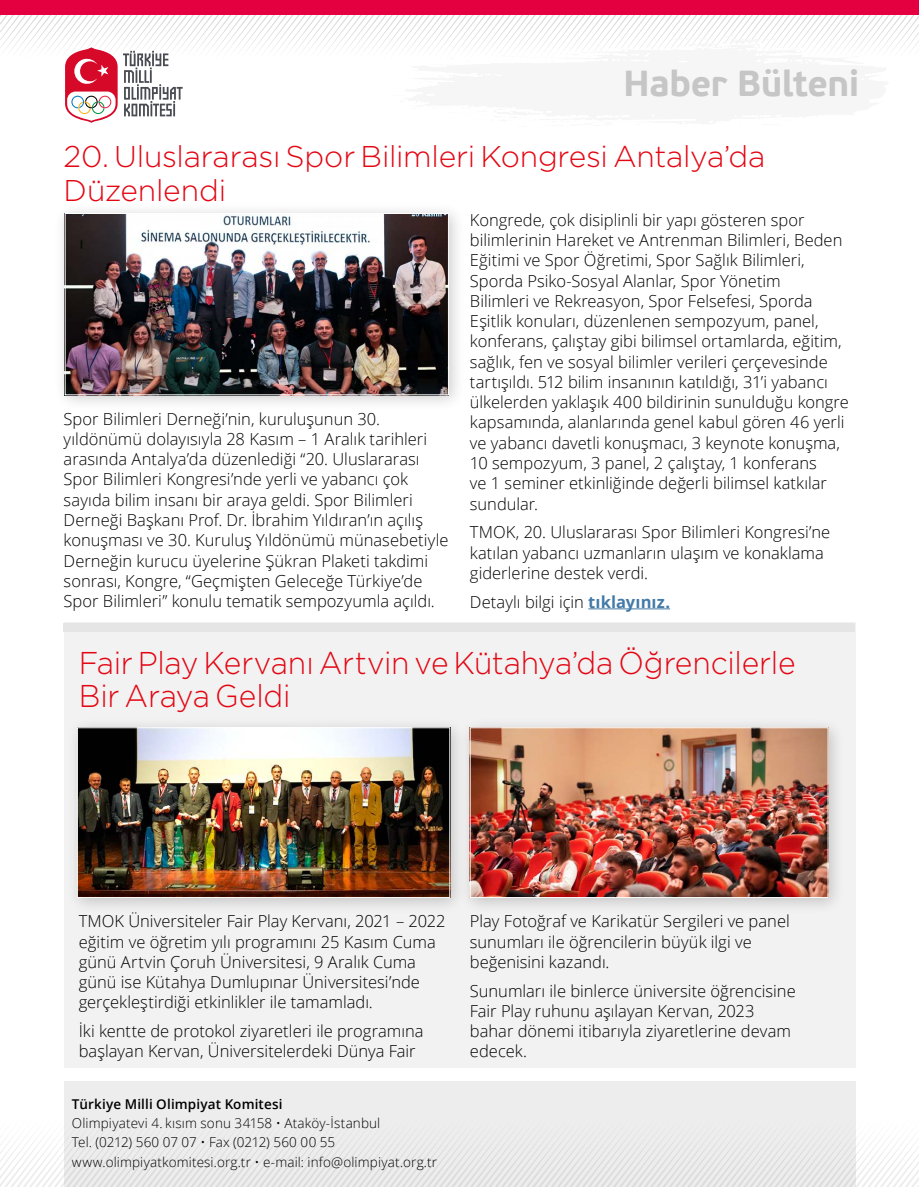
<style>
.page{position:relative;width:919px;height:1187px;background:#fff}
.page>*{position:absolute;margin:0;border:0;box-sizing:border-box;transform-origin:0 0}
.t1{font:700 36px "PF Beau Sans Pro";letter-spacing:-.015em;color:#c6c6c6}
.t2{font:300 31.5px/33px "Gotham";letter-spacing:-.01em;color:#e30613;scale:.95 1}
.t3{font:300 30px/33px "Gotham";letter-spacing:-.01em;color:#e30613}
.t4{font:300 16.5px/20.2px "Open Sans";color:#000}
.t5{font:300 13.5px/19.4px "Open Sans";letter-spacing:.01em;color:#000}
.t6{font:600 13.5px "Open Sans";letter-spacing:.01em;color:#000}
.s1{font-weight:700;color:#447aa8}
</style>
<div class="page">
<hr style="left:588px;top:608px;width:82px;height:1px;background:#447aa8">
<div style="left:54px;top:202px;width:412px;height:210px;background:#000;opacity:.2"></div>
<img style="left:67px;top:215px;width:379px;height:178px">
<div style="left:65px;top:213px;width:383px;height:182px;border:1px solid #fff"></div>
<div style="left:64px;top:622px;width:791px;height:445px;background:#f2f2f2"></div>
<div style="left:64px;top:622px;width:791px;height:9px;background:#e5e5e5"></div>
<div style="left:66px;top:716px;width:401px;height:199px;background:#000;opacity:.2"></div>
<img style="left:79px;top:729px;width:369px;height:166px">
<div style="left:77px;top:727px;width:373px;height:170px;border:1px solid #fff"></div>
<div style="left:459px;top:716px;width:386px;height:199px;background:#000;opacity:.2"></div>
<img style="left:472px;top:729px;width:354px;height:166px">
<div style="left:470px;top:727px;width:358px;height:170px;border:1px solid #fff"></div>
<svg style="left:0;top:0;width:918px;height:123px"></svg>
<svg style="left:0;top:1119px;width:919px;height:67px"></svg>
<div style="left:64px;top:1081px;width:791px;height:105px;background:#ededed"></div>
<h1 class="t1" style="left:623px;top:61px;width:237px">Haber Bülteni</h1>
<h3 class="t3" style="left:64px;top:140px;width:703px">20. Uluslararası Spor Bilimleri Kongresi Antalya’da<br>Düzenlendi</h3>
<p class="t4" style="left:470px;top:209px;width:380px">Kongrede, çok disiplinli bir yapı gösteren spor bilimlerinin Hareket ve Antrenman Bilimleri, Beden Eğitimi ve Spor Öğretimi, Spor Sağlık Bilimleri, Sporda Psiko-Sosyal Alanlar, Spor Yönetim<br>Bilimleri ve Rekreasyon, Spor Felsefesi, Sporda Eşitlik konuları, düzenlenen sempozyum, panel, konferans, çalıştay gibi bilimsel ortamlarda, eğitim, sağlık, fen ve sosyal bilimler verileri çerçevesinde tartışıldı. 512 bilim insanının katıldığı, 31’i yabancı ülkelerden yaklaşık 400 bildirinin sunulduğu kongre kapsamında, alanlarında genel kabul gören 46 yerli ve yabancı davetli konuşmacı, 3 keynote konuşma, 10 sempozyum, 3 panel, 2 çalıştay, 1 konferans<br>ve 1 seminer etkinliğinde değerli bilimsel katkılar sundular.</p>
<p class="t4" style="left:470px;top:521px;width:362px">TMOK, 20. Uluslararası Spor Bilimleri Kongresi’ne katılan yabancı uzmanların ulaşım ve konaklama giderlerine destek verdi.</p>
<p class="t4" style="left:470px;top:591px;width:202px">Detaylı bilgi için <span class="s1">tıklayınız.</span></p>
<h2 class="t2" style="left:79px;top:646px;width:756px">Fair Play Kervanı Artvin ve Kütahya’da Öğrencilerle<br>Bir Araya Geldi</h2>
<p class="t4" style="left:64px;top:408px;width:386px">Spor Bilimleri Derneği’nin, kuruluşunun 30. yıldönümü dolayısıyla 28 Kasım – 1 Aralık tarihleri arasında Antalya’da düzenlediği “20. Uluslararası Spor Bilimleri Kongresi’nde yerli ve yabancı çok sayıda bilim insanı bir araya geldi. Spor Bilimleri Derneği Başkanı Prof. Dr. İbrahim Yıldıran’ın açılış konuşması ve 30. Kuruluş Yıldönümü münasebetiyle Derneğin kurucu üyelerine Şükran Plaketi takdimi sonrası, Kongre, “Geçmişten Geleceğe Türkiye’de Spor Bilimleri” konulu tematik sempozyumla açıldı.</p>
<p class="t4" style="left:79px;top:910px;width:368px">TMOK Üniversiteler Fair Play Kervanı, 2021 – 2022 eğitim ve öğretim yılı programını 25 Kasım Cuma günü Artvin Çoruh Üniversitesi, 9 Aralık Cuma günü ise Kütahya Dumlupınar Üniversitesi’nde gerçekleştirdiği etkinlikler ile tamamladı.</p>
<p class="t4" style="left:79px;top:1020px;width:346px">İki kentte de protokol ziyaretleri ile programına başlayan Kervan, Üniversitelerdeki Dünya Fair</p>
<p class="t6" style="left:72px;top:1094px;width:212px">Türkiye Milli Olimpiyat Komitesi</p>
<p class="t5" style="left:72px;top:1112px;width:367px">Olimpiyatevi 4. kısım sonu 34158 • Ataköy-İstanbul<br>Tel. (0212) 560 07 07 • Fax (0212) 560 00 55 www.olimpiyatkomitesi.org.tr • e-mail: info@olimpiyat.org.tr</p>
<p class="t4" style="left:470px;top:910px;width:321px">Play Fotoğraf ve Karikatür Sergileri ve panel sunumları ile öğrencilerin büyük ilgi ve beğenisini kazandı.</p>
<p class="t4" style="left:470px;top:980px;width:327px">Sunumları ile binlerce üniversite öğrencisine Fair Play ruhunu aşılayan Kervan, 2023 bahar dönemi itibarıyla ziyaretlerine devam edecek.</p>
</div>
